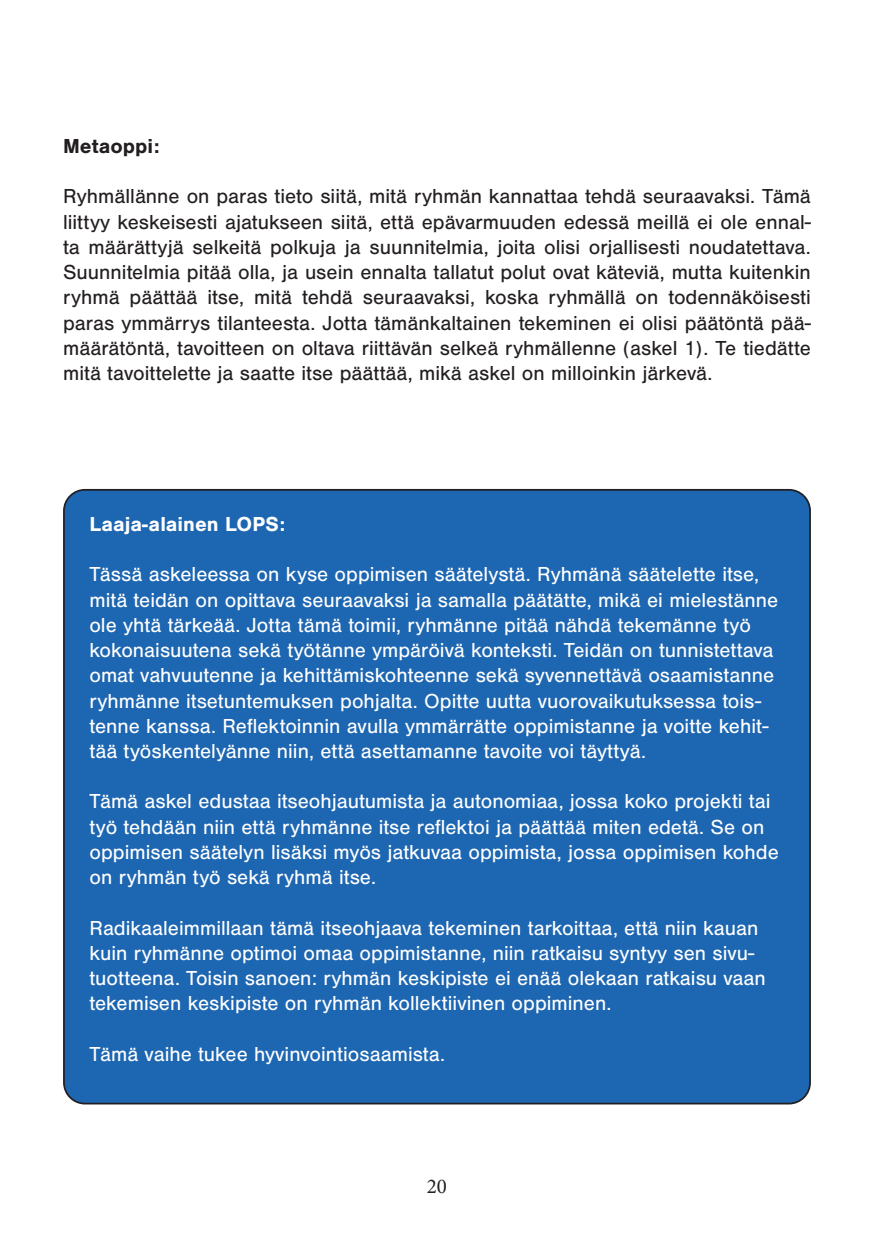
<style>
.page{position:relative;width:874px;height:1241px;background:#fff}
.page>*{position:absolute;margin:0;border:0;box-sizing:border-box;transform-origin:0 0}
.t1{font:21px/25.2px "Nimbus San";color:#fff}
.t2{font:21px/25.2px "Nimbus San";color:#231f20}
.t3{font:700 21px "Nimbus San";color:#fff}
.t4{font:700 21px "Nimbus San";color:#231f20}
.t5{font:21px "Minion Pro";color:#231f20}
</style>
<div class="page">
<div style="left:64px;top:489px;width:745px;height:614px;background:#1d66b2;border-radius:21px"></div>
<p class="t4" style="left:63px;top:134px;width:98px">Metaoppi:</p>
<p class="t2" style="left:63px;top:184px;width:749px">Ryhmällänne on paras tieto siitä, mitä ryhmän kannattaa tehdä seuraavaksi. Tämä liittyy keskeisesti ajatukseen siitä, että epävarmuuden edessä meillä ei ole ennal&shy;ta määrättyjä selkeitä polkuja ja suunnitelmia, joita olisi orjallisesti noudatettava.<br>Suunnitelmia pitää olla, ja usein ennalta tallatut polut ovat käteviä, mutta kuitenkin ryhmä päättää</p>
<p class="t2" style="left:63px;top:285px;width:749px;text-align:justify;text-indent:144px">itse, mitä tehdä seuraavaksi, koska ryhmällä on todennäköisesti paras ymmärrys tilanteesta. Jotta tämänkaltainen tekeminen ei olisi päätöntä pää- määrätöntä, tavoitteen on oltava riittävän selkeä ryhmällenne (askel 1). Te tiedätte mitä tavoittelette ja saatte itse päättää, mikä askel on milloinkin järkevä.</p>
<p class="t3" style="left:89px;top:512px;width:197px">Laaja-alainen LOPS:</p>
<p class="t1" style="left:89px;top:562px;width:690px">Tässä askeleessa on kyse oppimisen säätelystä. Ryhmänä säätelette itse, mitä teidän on opittava seuraavaksi ja samalla päätätte, mikä ei mielestänne ole yhtä tärkeää. Jotta tämä toimii, ryhmänne pitää nähdä tekemänne työ kokonaisuutena sekä työtänne ympäröivä konteksti. Teidän on tunnistettava omat vahvuutenne ja kehittämiskohteenne sekä syvennettävä osaamistanne ryhmänne itsetuntemuksen pohjalta. Opitte uutta vuorovaikutuksessa tois&shy;tenne kanssa. Reflektoinnin avulla ymmärrätte oppimistanne ja voitte kehit&shy;tää työskentelyänne niin, että asettamanne tavoite voi täyttyä .</p>
<p class="t1" style="left:89px;top:789px;width:690px">Tämä askel edustaa itseohjautumista ja autonomiaa, jossa koko projekti tai työ tehdään niin että ryhmänne itse reflektoi ja päättää miten edetä. Se on oppimisen säätelyn lisäksi myös jatkuvaa oppimista, jossa oppimisen kohde on ryhmän työ sekä ryhmä itse.</p>
<p class="t1" style="left:89px;top:915px;width:677px">Radikaaleimmillaan tämä itseohjaava tekeminen tarkoittaa, että niin kauan kuin ryhmänne optimoi omaa oppimistanne, niin ratkaisu syntyy sen sivu&shy;tuotteena. Toisin sanoen: ryhmän keskipiste ei enää olekaan ratkaisu vaan tekemisen keskipiste on ryhmän kollektiivinen oppiminen.</p>
<p class="t1" style="left:89px;top:1041px;width:357px">Tämä vaihe tukee hyvinvointiosaamista.</p>
<p class="t5" style="left:426px;top:1172px;width:22px">20</p>
</div>
